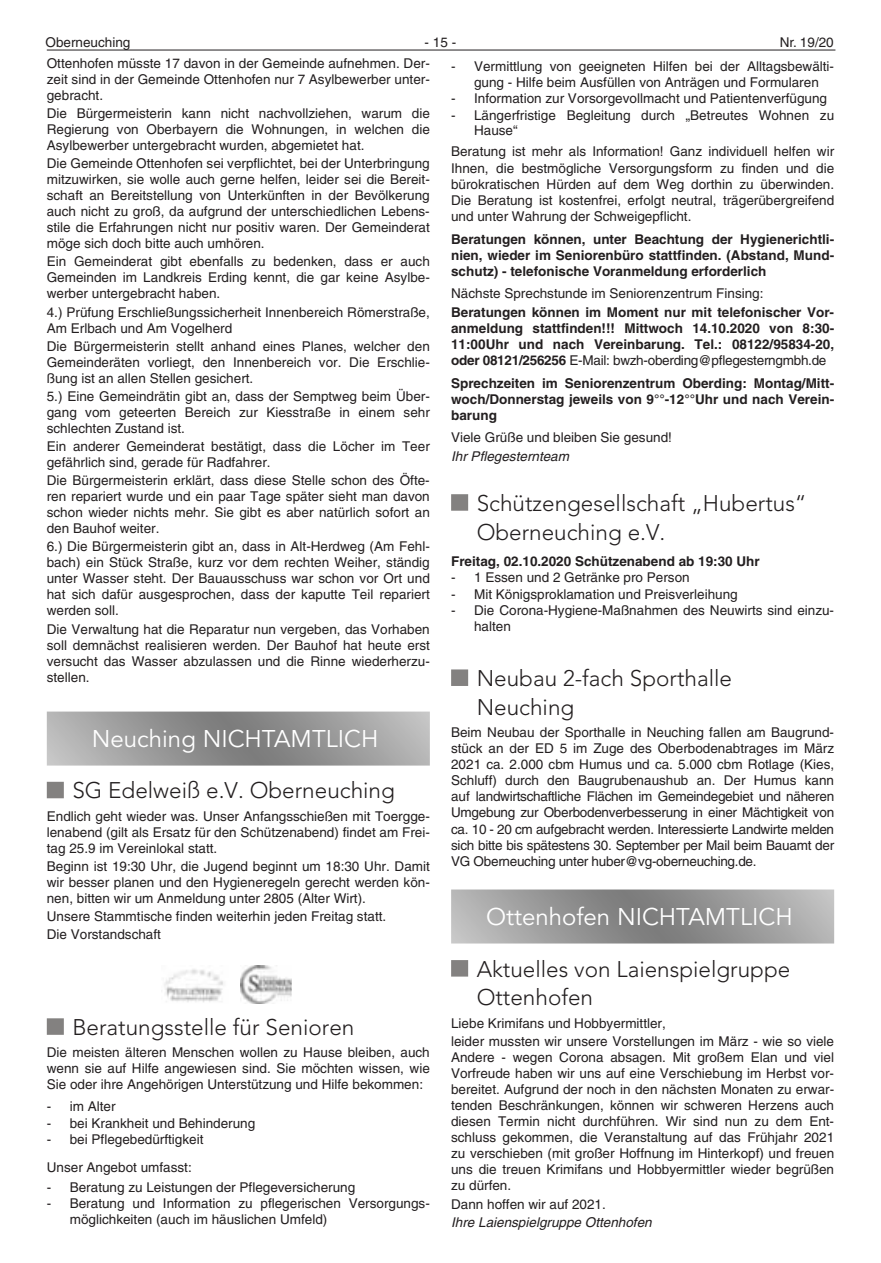
<style>
.page{position:relative;width:881px;height:1263px;background:#fff}
.page>*{position:absolute;margin:0;border:0;box-sizing:border-box;transform-origin:0 0}
.t1{font:24px "Avenir LT";color:#fff}
.t2{font:300 22.5px/28.8px "Avenir LT";color:#231f20}
.t3{font:13.5px/16px "Helvetica LT";color:#231f20;text-align:justify}
.t4{font:700 13.5px/16px "Helvetica LT";color:#231f20;text-align:justify}
.t5{font:italic 13.5px "Helvetica LT";color:#231f20}
.s1{font-weight:400}
</style>
<div class="page">
<hr style="left:47px;top:50px;width:788px;height:1px;background:#231f20">
<div style="left:451px;top:494px;width:17px;height:17px;background:#838180"></div>
<div style="left:451px;top:669px;width:17px;height:17px;background:#838180"></div>
<div style="left:451px;top:960px;width:17px;height:16px;background:#838180"></div>
<svg style="left:451px;top:889px;width:382px;height:54px;background:#9c9c9c"></svg>
<div style="left:47px;top:782px;width:17px;height:16px;background:#838180"></div>
<div style="left:47px;top:1018px;width:17px;height:17px;background:#838180"></div>
<svg style="left:47px;top:711px;width:382px;height:54px;background:#9c9c9c"></svg>
<img style="left:241px;top:966px;width:51px;height:38px">
<img style="left:164px;top:969px;width:60px;height:33px">
<p class="t3" style="left:45px;top:34px;width:86px">Oberneuching</p>
<p class="t3" style="left:424px;top:34px;width:33px">- 15 -</p>
<p class="t3" style="left:779px;top:34px;width:56px">Nr. 19/20</p>
<p class="t3" style="left:451px;top:58px;width:384px;text-align:center">- Vermittlung von geeigneten Hilfen bei der Alltagsbewälti&shy;gung - Hilfe beim Ausfüllen von Anträgen und Formularen</p>
<p class="t3" style="left:451px;top:90px;width:377px">- Information zur Vorsorgevollmacht und Patientenverfügung</p>
<p class="t3" style="left:474px;top:107px;width:361px;text-indent:-23px">- Längerfristige Begleitung durch „Betreutes Wohnen zu<br>Hause“</p>
<p class="t3" style="left:451px;top:144px;width:384px">Beratung ist mehr als Information! Ganz individuell helfen wir Ihnen, die bestmögliche Versorgungsform zu finden und die bürokratischen Hürden auf dem Weg dorthin zu überwinden.<br>Die Beratung ist kostenfrei, erfolgt neutral, trägerübergreifend und unter Wahrung der Schweigepflicht.</p>
<p class="t4" style="left:451px;top:230px;width:384px">Beratungen können, unter Beachtung der Hygienerichtli&shy;nien, wieder im Seniorenbüro stattfinden. (Abstand, Mund&shy;schutz) - telefonische Voranmeldung erforderlich</p>
<p class="t3" style="left:451px;top:286px;width:314px">Nächste Sprechstunde im Seniorenzentrum Finsing:</p>
<p class="t4" style="left:451px;top:304px;width:384px">Beratungen können im Moment nur mit telefonischer Vor&shy;anmeldung stattfinden!!! Mittwoch 14.10.2020 von 8:30- 11:00Uhr und nach Vereinbarung. Tel.: 08122/95834-20, oder 08121/256256 <span class="s1">E-Mail: bwzh-oberding@pflegesterngmbh.de</span></p>
<p class="t4" style="left:451px;top:375px;width:384px">Sprechzeiten im Seniorenzentrum Oberding: Montag/Mitt&shy;woch/Donnerstag jeweils von 9°°-12°°Uhr und nach Verein&shy;barung</p>
<p class="t3" style="left:451px;top:430px;width:222px">Viele Grüße und bleiben Sie gesund!</p>
<p class="t5" style="left:451px;top:448px;width:119px">Ihr Pflegesternteam</p>
<h2 class="t2" style="left:476px;top:489px;width:331px">Schützengesellschaft „Hubertus“<br>Oberneuching e.V.</h2>
<p class="t4" style="left:451px;top:553px;width:310px">Freitag, 02.10.2020 Schützenabend ab 19:30 Uhr</p>
<p class="t3" style="left:451px;top:569px;width:240px">- 1 Essen und 2 Getränke pro Person</p>
<p class="t3" style="left:451px;top:586px;width:288px">- Mit Königsproklamation und Preisverleihung</p>
<p class="t3" style="left:474px;top:602px;width:361px;text-indent:-23px">- Die Corona-Hygiene-Maßnahmen des Neuwirts sind einzu&shy;halten</p>
<h2 class="t2" style="left:476px;top:664px;width:257px">Neubau 2-fach Sporthalle<br>Neuching</h2>
<p class="t3" style="left:451px;top:724px;width:384px">Beim Neubau der Sporthalle in Neuching fallen am Baugrund&shy;stück an der ED 5 im Zuge des Oberbodenabtrages im März 2021 ca. 2.000 cbm Humus und ca. 5.000 cbm Rotlage (Kies, Schluff) durch den Baugrubenaushub an. Der Humus kann auf landwirtschaftliche Flächen im Gemeindegebiet und näheren Umgebung zur Oberbodenverbesserung in einer Mächtigkeit von ca. 10 - 20 cm aufgebracht werden. Interessierte Landwirte melden sich bitte bis spätestens 30. September per Mail beim Bauamt der VG Oberneuching unter huber@vg-oberneuching.de.</p>
<h1 class="t1" style="left:486px;top:903px;width:308px">Ottenhofen NICHTAMTLICH</h1>
<h2 class="t2" style="left:476px;top:954px;width:315px">Aktuelles von Laienspielgruppe<br>Ottenhofen</h2>
<p class="t3" style="left:451px;top:1014px;width:384px;line-height:18.1px">Liebe Krimifans und Hobbyermittler,<br>leider mussten wir unsere Vorstellungen im März - wie so viele</p>
<p class="t3" style="left:451px;top:1049px;width:384px">Andere - wegen Corona absagen. Mit großem Elan und viel Vorfreude haben wir uns auf eine Verschiebung im Herbst vor&shy;bereitet. Aufgrund der noch in den nächsten Monaten zu erwar&shy;tenden Beschränkungen, können wir schweren Herzens auch diesen Termin nicht durchführen. Wir sind nun zu dem Ent&shy;schluss gekommen, die Veranstaltung auf das Frühjahr 2021 zu verschieben (mit großer Hoffnung im Hinterkopf) und freuen uns die treuen Krimifans und Hobbyermittler wieder begrüßen zu dürfen.</p>
<p class="t3" style="left:451px;top:1196px;width:156px">Dann hoffen wir auf 2021.</p>
<p class="t5" style="left:451px;top:1214px;width:202px">Ihre Laienspielgruppe Ottenhofen</p>
<p class="t3" style="left:47px;top:55px;width:384px">Ottenhofen müsste 17 davon in der Gemeinde aufnehmen. Der&shy;zeit sind in der Gemeinde Ottenhofen nur 7 Asylbewerber unter&shy;gebracht.</p>
<p class="t3" style="left:47px;top:105px;width:384px">Die Bürgermeisterin kann nicht nachvollziehen, warum die Regierung von Oberbayern die Wohnungen, in welchen die Asylbewerber untergebracht wurden, abgemietet hat.</p>
<p class="t3" style="left:47px;top:155px;width:384px">Die Gemeinde Ottenhofen sei verpflichtet, bei der Unterbringung mitzuwirken, sie wolle auch gerne helfen, leider sei die Bereit&shy;schaft an Bereitstellung von Unterkünften in der Bevölkerung auch nicht zu groß, da aufgrund der unterschiedlichen Lebens&shy;stile die Erfahrungen nicht nur positiv waren. Der Gemeinderat möge sich doch bitte auch umhören.</p>
<p class="t3" style="left:47px;top:254px;width:384px">Ein Gemeinderat gibt ebenfalls zu bedenken, dass er auch Gemeinden im Landkreis Erding kennt, die gar keine Asylbe&shy;werber untergebracht haben.</p>
<p class="t3" style="left:47px;top:304px;width:384px">4.) Prüfung Erschließungssicherheit Innenbereich Römerstraße,<br>Am Erlbach und Am Vogelherd</p>
<p class="t3" style="left:47px;top:338px;width:384px">Die Bürgermeisterin stellt anhand eines Planes, welcher den Gemeinderäten vorliegt, den Innenbereich vor. Die Erschlie&shy;ßung ist an allen Stellen gesichert.</p>
<p class="t3" style="left:47px;top:388px;width:384px">5.) Eine Gemeindrätin gibt an, dass der Semptweg beim Über&shy;gang vom geteerten Bereich zur Kiesstraße in einem sehr schlechten Zustand ist.</p>
<p class="t3" style="left:47px;top:438px;width:384px">Ein anderer Gemeinderat bestätigt, dass die Löcher im Teer gefährlich sind, gerade für Radfahrer.</p>
<p class="t3" style="left:47px;top:472px;width:384px">Die Bürgermeisterin erklärt, dass diese Stelle schon des Öfte&shy;ren repariert wurde und ein paar Tage später sieht man davon schon wieder nichts mehr. Sie gibt es aber natürlich sofort an den Bauhof weiter.</p>
<p class="t3" style="left:47px;top:538px;width:384px">6.) Die Bürgermeisterin gibt an, dass in Alt-Herdweg (Am Fehl&shy;bach) ein Stück Straße, kurz vor dem rechten Weiher, ständig unter Wasser steht. Der Bauausschuss war schon vor Ort und hat sich dafür ausgesprochen, dass der kaputte Teil repariert werden soll.</p>
<p class="t3" style="left:47px;top:621px;width:384px">Die Verwaltung hat die Reparatur nun vergeben, das Vorhaben soll demnächst realisieren werden. Der Bauhof hat heute erst versucht das Wasser abzulassen und die Rinne wiederherzu&shy;stellen.</p>
<h1 class="t1" style="left:92px;top:725px;width:288px">Neuching NICHTAMTLICH</h1>
<h2 class="t2" style="left:72px;top:776px;width:324px">SG Edelweiß e.V. Oberneuching</h2>
<p class="t3" style="left:47px;top:808px;width:384px">Endlich geht wieder was. Unser Anfangsschießen mit Toergge&shy;lenabend (gilt als Ersatz für den Schützenabend) findet am Frei&shy;tag 25.9 im Vereinlokal statt.</p>
<p class="t3" style="left:47px;top:858px;width:384px">Beginn ist 19:30 Uhr, die Jugend beginnt um 18:30 Uhr. Damit wir besser planen und den Hygieneregeln gerecht werden kön&shy;nen, bitten wir um Anmeldung unter 2805 (Alter Wirt).</p>
<p class="t3" style="left:47px;top:907px;width:341px;line-height:18.1px">Unsere Stammtische finden weiterhin jeden Freitag statt.<br>Die Vorstandschaft</p>
<h2 class="t2" style="left:72px;top:1013px;width:283px">Beratungsstelle für Senioren</h2>
<p class="t3" style="left:47px;top:1044px;width:384px">Die meisten älteren Menschen wollen zu Hause bleiben, auch wenn sie auf Hilfe angewiesen sind. Sie möchten wissen, wie Sie oder ihre Angehörigen Unterstützung und Hilfe bekommen:</p>
<p class="t3" style="left:47px;top:1098px;width:70px">- im Alter</p>
<p class="t3" style="left:47px;top:1115px;width:210px">- bei Krankheit und Behinderung</p>
<p class="t3" style="left:47px;top:1125px;width:158px;line-height:27.9px">- bei Pflegebedürftigkeit<br>Unser Angebot umfasst:</p>
<p class="t3" style="left:47px;top:1179px;width:310px">- Beratung zu Leistungen der Pflegeversicherung</p>
<p class="t3" style="left:70px;top:1195px;width:361px;text-indent:-23px">- Beratung und Information zu pflegerischen Versorgungs&shy;möglichkeiten (auch im häuslichen Umfeld)</p>
</div>
